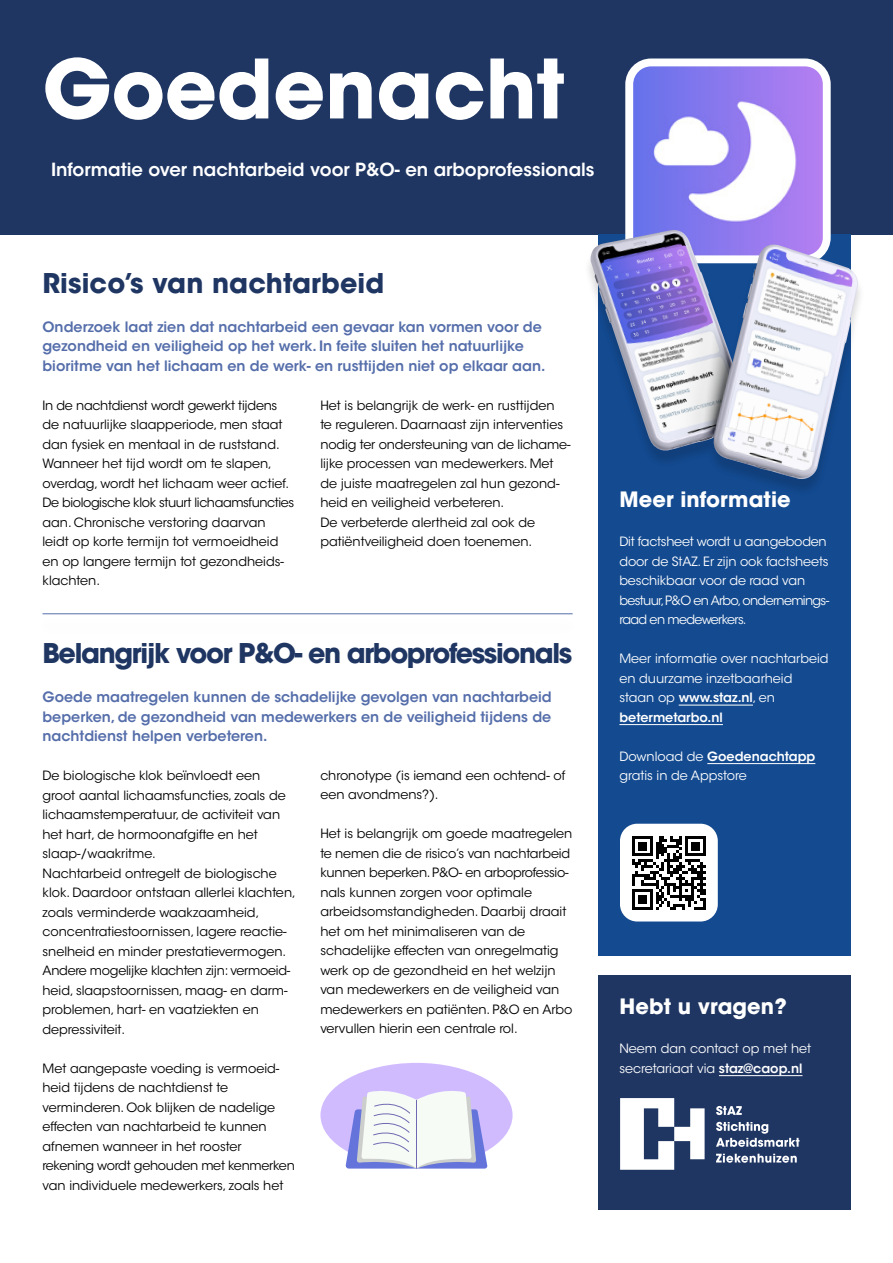
<style>
.page{position:relative;width:893px;height:1263px;background:#fff}
.page>*{position:absolute;margin:0;border:0;box-sizing:border-box;transform-origin:0 0}
.t1{font:700 81px "ITC Avant Garde Std";letter-spacing:-.005em;color:#fff}
.t2{font:700 27px "ITC Avant Garde Std";letter-spacing:-.05em;color:#1f3663}
.t3{font:700 27px "ITC Avant Garde Std";letter-spacing:.005em;color:#1f3663}
.t4{font:700 21px "ITC Avant Garde Std";letter-spacing:.005em;color:#fff}
.t5{font:600 18px "ITC Avant Garde Std";color:#fff}
.t6{font:600 14.25px/19.5px "ITC Avant Garde Std";color:#556eaa}
.t7{font:12.75px/19.5px "ITC Avant Garde Std";color:#000}
.t8{font:12.75px/19.5px "ITC Avant Garde Std";letter-spacing:-.01em;color:#fff}
.s1{font-weight:600}
</style>
<div class="page">
<div style="left:0;top:0;width:893px;height:234px;background:#1f3663"></div>
<div style="left:598px;top:234px;width:252px;height:722px;background:#134a90"></div>
<hr style="left:679px;top:705px;width:74px;height:1px;background:#fff">
<hr style="left:619px;top:724px;width:104px;height:1px;background:#fff">
<hr style="left:707px;top:763px;width:108px;height:1px;background:#fff">
<div style="left:598px;top:975px;width:252px;height:234px;background:#1f3663"></div>
<hr style="left:719px;top:1075px;width:83px;height:1px;background:#fff">
<img style="left:634px;top:68px;width:188px;height:162px">
<div style="left:625px;top:59px;width:206px;height:204px;border:8px solid #fff;border-radius:22px"></div>
<svg style="left:716px;top:1106px;width:26px;height:9px"></svg>
<svg style="left:716px;top:1122px;width:83px;height:25px"></svg>
<svg style="left:716px;top:1154px;width:81px;height:9px"></svg>
<svg style="left:620px;top:1098px;width:85px;height:72px"></svg>
<div style="left:620px;top:824px;width:98px;height:97px;background:#fff;border-radius:17px"></div>
<svg style="left:632px;top:836px;width:74px;height:73px"></svg>
<div style="left:583px;top:234px;width:282px;height:263px;background:#000;opacity:.15"></div>
<hr style="left:43px;top:613px;width:530px;height:1px;background:#556eaa">
<div style="left:320px;top:1063px;width:193px;height:104px;background:#d0bbff;border-radius:50%"></div>
<svg style="left:345px;top:1091px;width:142px;height:77px;background:#d7d9ee"></svg>
<hr style="left:416px;top:1100px;width:1px;height:68px;background:#5e54a9">
<img style="left:590px;top:230px;width:270px;height:251px">
<h1 class="t1" style="left:43px;top:36px;width:524px">Goedenacht</h1>
<h3 class="t5" style="left:51px;top:158px;width:545px">Informatie over nachtarbeid voor P&amp;O- en arboprofessionals</h3>
<h2 class="t3" style="left:43px;top:265px;width:343px">Risico’s van nachtarbeid</h2>
<p class="t6" style="left:43px;top:317px;width:504px">Onderzoek laat zien dat nachtarbeid een gevaar kan vormen voor de gezondheid en veiligheid op het werk. In feite sluiten het natuurlijke bioritme van het lichaam en de werk- en rusttijden niet op elkaar aan.</p>
<p class="t7" style="left:43px;top:395px;width:253px">In de nachtdienst wordt gewerkt tijdens de natuurlijke slaapperiode, men staat dan fysiek en mentaal in de ruststand.<br>Wanneer het tijd wordt om te slapen, overdag, wordt het lichaam weer actief.<br>De biologische klok stuurt lichaamsfuncties aan. Chronische verstoring daarvan leidt op korte termijn tot vermoeidheid en op langere termijn tot gezondheids&shy;klachten.</p>
<p class="t7" style="left:320px;top:395px;width:252px">Het is belangrijk de werk- en rusttijden<br>te reguleren. Daarnaast zijn interventies nodig ter ondersteuning van de lichame&shy;lijke processen van medewerkers. Met de juiste maatregelen zal hun gezond&shy;heid en veiligheid verbeteren.<br>De verbeterde alertheid zal ook de patiëntveiligheid doen toenemen.</p>
<h2 class="t2" style="left:43px;top:636px;width:531px">Belangrijk voor P&amp;O- en arboprofessionals</h2>
<p class="t6" style="left:43px;top:687px;width:511px;text-align:justify">Goede maatregelen kunnen de schadelijke gevolgen van nachtarbeid beperken, de gezondheid van medewerkers en de veiligheid tijdens de nachtdienst helpen verbeteren.</p>
<p class="t7" style="left:43px;top:766px;width:255px">De biologische klok beïnvloedt een groot aantal lichaamsfuncties, zoals de lichaamstemperatuur, de activiteit van het hart, de hormoonafgifte en het slaap-/waakritme.<br>Nachtarbeid ontregelt de biologische klok. Daardoor ontstaan allerlei klachten, zoals verminderde waakzaamheid, concentratiestoornissen, lagere reactie&shy;snelheid en minder prestatievermogen.<br>Andere mogelijke klachten zijn: vermoeid&shy;heid, slaapstoornissen, maag- en darm&shy;problemen, hart- en vaatziekten en depressiviteit.</p>
<p class="t7" style="left:43px;top:1058px;width:254px">Met aangepaste voeding is vermoeid&shy;heid tijdens de nachtdienst te verminderen. Ook blijken de nadelige effecten van nachtarbeid te kunnen afnemen wanneer in het rooster rekening wordt gehouden met kenmerken van individuele medewerkers, zoals het</p>
<p class="t7" style="left:320px;top:766px;width:246px">chronotype (is iemand een ochtend- of een avondmens?).</p>
<p class="t7" style="left:320px;top:824px;width:254px">Het is belangrijk om goede maatregelen te nemen die de risico’s van nachtarbeid kunnen beperken. P&amp;O- en arboprofessio&shy;nals kunnen zorgen voor optimale arbeidsomstandigheden. Daarbij draait het om het minimaliseren van de schadelijke effecten van onregelmatig werk op de gezondheid en het welzijn van medewerkers en de veiligheid van medewerkers en patiënten. P&amp;O en Arbo vervullen hierin een centrale rol.</p>
<h3 class="t4" style="left:619px;top:486px;width:173px">Meer informatie</h3>
<p class="t8" style="left:619px;top:532px;width:211px">Dit factsheet wordt u aangeboden door de StAZ. Er zijn ook factsheets beschikbaar voor de raad van bestuur, P&amp;O en Arbo, ondernemings&shy;raad en medewerkers.</p>
<p class="t8" style="left:619px;top:649px;width:211px">Meer informatie over nachtarbeid en duurzame inzetbaarheid staan op <span class="s1">www.staz.nl</span>, en <span class="s1">betermetarbo.nl</span></p>
<p class="t8" style="left:619px;top:746px;width:197px">Download de <span class="s1">Goedenachtapp </span>gratis in de Appstore</p>
<h3 class="t4" style="left:619px;top:993px;width:169px">Hebt u vragen?</h3>
<p class="t8" style="left:619px;top:1039px;width:193px">Neem dan contact op met het secretariaat via <span class="s1">staz@caop.nl</span></p>
</div>
